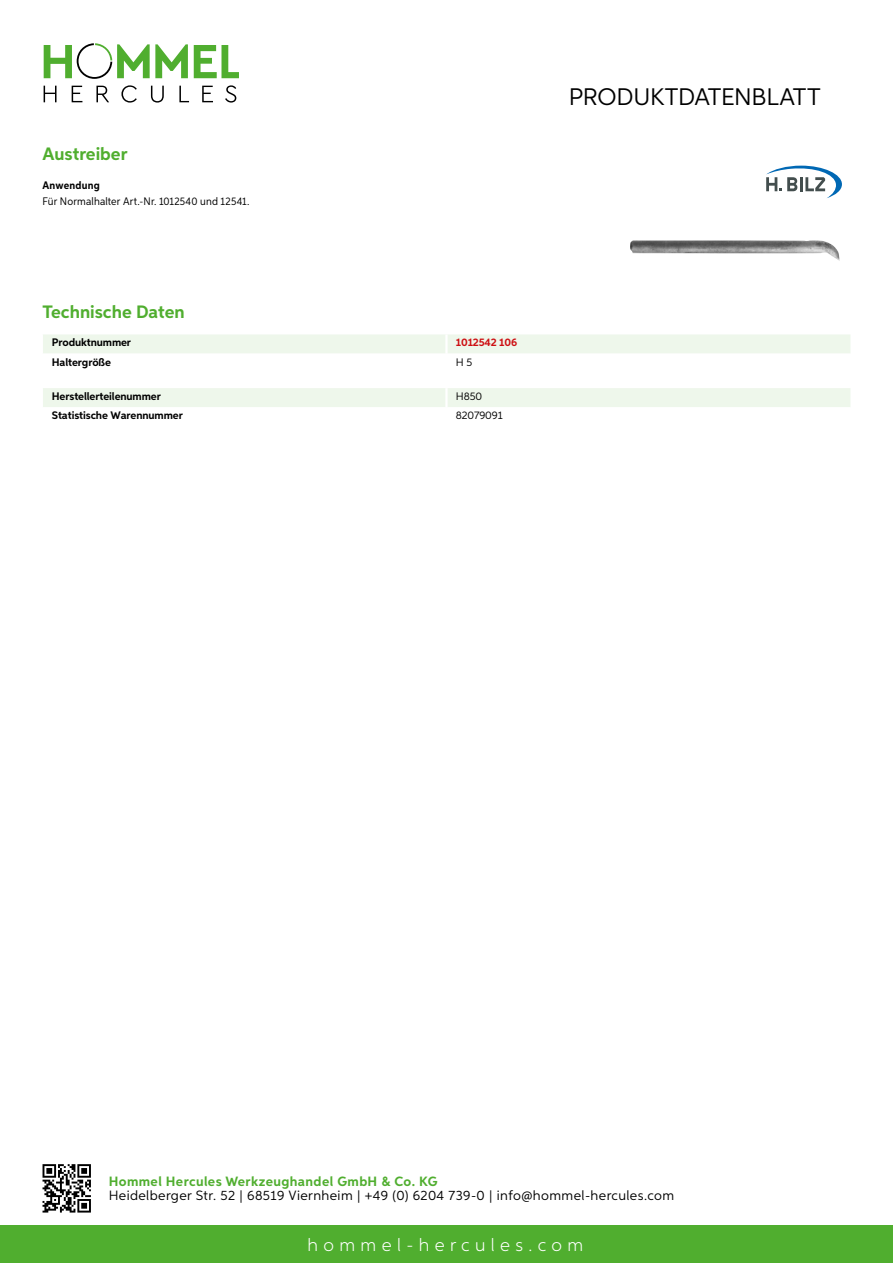
<style>
.page{position:relative;width:893px;height:1263px;background:#fff}
.page>*{position:absolute;margin:0;border:0;box-sizing:border-box;transform-origin:0 0}
.t1{font:24px "Aspira";letter-spacing:-.01em;color:#000}
.t2{font:700 18px "Aspira";color:#50ae2f}
.t3{font:300 18px "Aspira";letter-spacing:.3em;color:#fff}
.t4{font:13.5px "Aspira";letter-spacing:.03em;color:#000}
.t5{font:700 13.5px "Aspira";letter-spacing:.03em;color:#50ae2f}
.t6{font:700 10.95px "Aspira";letter-spacing:-.01em;color:#000}
.t7{font:10.95px "Aspira Nar";letter-spacing:.015em;color:#000}
.t8{font:10.95px "Aspira";letter-spacing:-.01em;color:#000}
.t9{font:700 10.95px "Aspira";letter-spacing:-.01em;color:#cd1013}
.t10{font:700 10.95px "Aspira Nar";letter-spacing:.02em;color:#000}
</style>
<div class="page">
<div style="left:0;top:1226px;width:893px;height:37px;background:#50ae2f"></div>
<svg style="left:43px;top:1164px;width:48px;height:48px"></svg>
<svg style="left:194px;top:45px;width:45px;height:33px"></svg>
<svg style="left:44px;top:43px;width:144px;height:36px"></svg>
<svg style="left:44px;top:86px;width:13px;height:16px"></svg>
<svg style="left:72px;top:86px;width:10px;height:16px"></svg>
<svg style="left:96px;top:86px;width:13px;height:16px"></svg>
<svg style="left:121px;top:85px;width:16px;height:18px"></svg>
<svg style="left:151px;top:86px;width:13px;height:17px"></svg>
<svg style="left:179px;top:86px;width:10px;height:16px"></svg>
<svg style="left:202px;top:86px;width:11px;height:16px"></svg>
<svg style="left:225px;top:85px;width:11px;height:18px"></svg>
<div style="left:43px;top:334px;width:807px;height:19px;background:#eef7eb"></div>
<div style="left:43px;top:388px;width:807px;height:19px;background:#eef7eb"></div>
<img style="left:630px;top:240px;width:210px;height:21px">
<svg style="left:766px;top:166px;width:76px;height:32px"></svg>
<h2 class="t2" style="left:43px;top:142px;width:87px">Austreiber</h2>
<p class="t10" style="left:43px;top:179px;width:59px">Anwendung</p>
<p class="t7" style="left:43px;top:194px;width:208px">Für Normalhalter Art.-Nr. 1012540 und 12541.</p>
<h2 class="t2" style="left:43px;top:300px;width:144px">Technische Daten</h2>
<p class="t6" style="left:52px;top:336px;width:81px">Produktnummer</p>
<p class="t9" style="left:456px;top:336px;width:63px">1012542 106</p>
<p class="t6" style="left:52px;top:355px;width:61px">Haltergröße</p>
<p class="t8" style="left:456px;top:355px;width:18px">H 5</p>
<p class="t6" style="left:52px;top:390px;width:111px">Herstellerteilenummer</p>
<p class="t8" style="left:456px;top:390px;width:28px">H850</p>
<p class="t6" style="left:52px;top:409px;width:132px">Statistische Warennummer</p>
<p class="t8" style="left:456px;top:409px;width:48px">82079091</p>
<h1 class="t1" style="left:569px;top:82px;width:253px">Produktdatenblatt</h1>
<p class="t5" style="left:109px;top:1172px;width:330px">Hommel Hercules Werkzeughandel GmbH &amp; Co. KG</p>
<p class="t4" style="left:109px;top:1187px;width:567px">Heidelberger Str. 52 | 68519 Viernheim | +49 (0) 6204 739-0 | info@hommel-hercules.com</p>
<h2 class="t3" style="left:307px;top:1234px;width:277px">hommel-hercules.com</h2>
</div>
